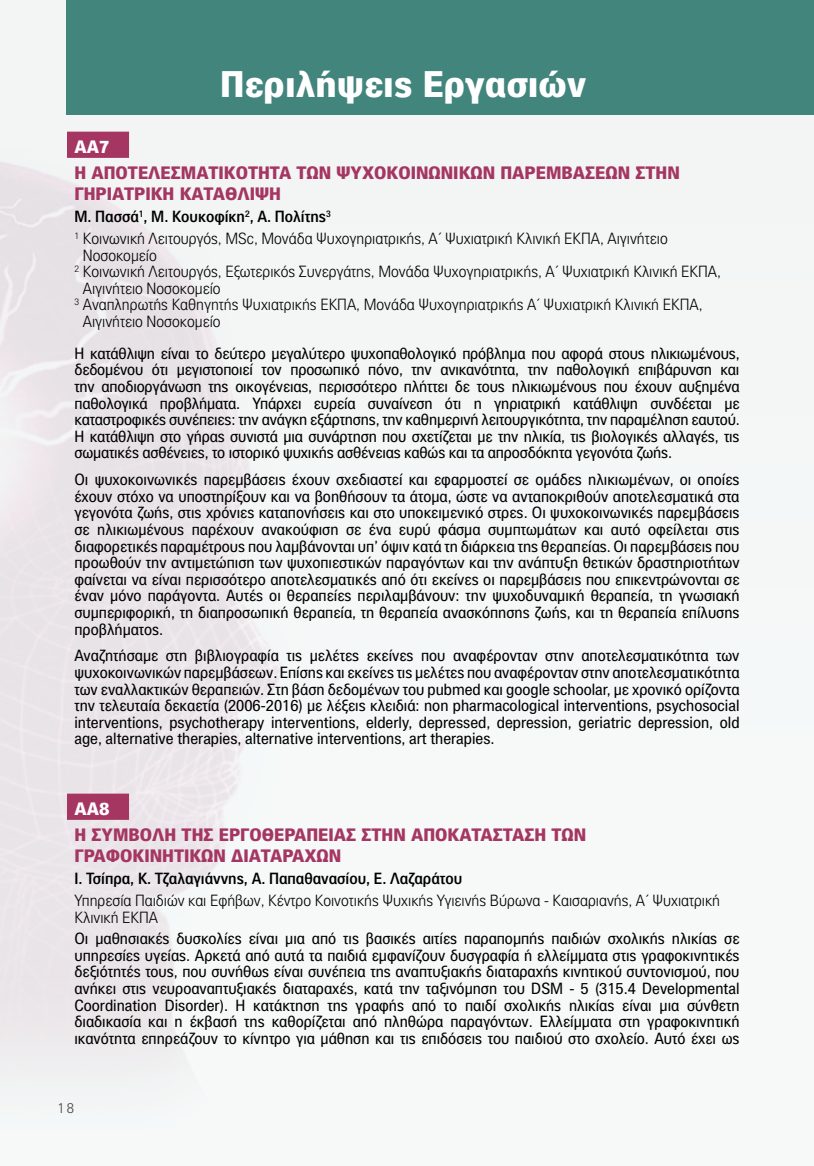
<style>
.page{position:relative;width:814px;height:1166px;background:#f5f8f8}
.page>*{position:absolute;margin:0;border:0;box-sizing:border-box;transform-origin:0 0}
.t1{font:900 36.05px "PF Paperback";color:#fff}
.t2{font:900 17.5px/21px "PF Paperback";color:#a53662}
.t3{font:900 17.5px "PF Paperback";color:#fff}
.t4{font:15.75px/16.6px "PF Paperback";color:#000;text-align:justify}
.t5{font:300 15.75px/21.5px "PF Paperback";color:#000}
.t6{font:500 15.75px "PF Paperback";color:#000}
.t7{font:300 14px "PF Paperback";color:#414042}
.s1{font-weight:500}
</style>
<div class="page">
<img style="left:0;top:108px;width:282px;height:953px">
<div style="left:67px;top:0;width:747px;height:115px;background:#41857d"></div>
<div style="left:67px;top:132px;width:62px;height:26px;background:#a53662"></div>
<div style="left:67px;top:793px;width:62px;height:27px;background:#a53662"></div>
<h1 class="t1" style="left:220px;top:62px;width:368px">Περιλήψεις Εργασιών</h1>
<p class="t3" style="left:74px;top:136px;width:37px">AA7</p>
<p class="t2" style="left:74px;top:162px;width:30px">Η αποτελεσματικότητα</p>
<p class="t2" style="left:296px;top:162px;width:13px">των</p>
<p class="t2" style="left:336px;top:162px;width:13px">ψυχοκοινωνικών</p>
<p class="t2" style="left:500px;top:162px;width:13px">παρεμβάσεων</p>
<p class="t2" style="left:635px;top:162px;width:12px">στην</p>
<p class="t2" style="left:74px;top:183px;width:11px">γηριατρική</p>
<p class="t2" style="left:180px;top:183px;width:12px">κατάθλιψη</p>
<p class="t5" style="left:74px;top:206px;width:594px"><span class="s1">Μ. Πασσά</span><sup>1</sup><span class="s1">, Μ. Κουκοφίκη</span><sup>2</sup><span class="s1">, Α. Πολίτης</span><sup>3<br></sup><sup>1</sup> Κοινωνική Λειτουργός, MSc, Mονάδα Ψυχογηριατρικής, Α΄ Ψυχιατρική Κλινική ΕΚΠΑ, Αιγινήτειο</p>
<p class="t5" style="left:83px;top:244px;width:75px">Νοσοκομείο</p>
<p class="t5" style="left:74px;top:261px;width:648px"><sup>2</sup> Κοινωνική Λειτουργός, Εξωτερικός Συνεργάτης, Μονάδα Ψυχογηριατρικής, Α΄ Ψυχιατρική Κλινική ΕΚΠΑ,</p>
<p class="t5" style="left:83px;top:277px;width:139px">Αιγινήτειο Νοσοκομείο</p>
<p class="t5" style="left:74px;top:294px;width:629px"><sup>3</sup> Αναπληρωτής Καθηγητής Ψυχιατρικής ΕΚΠΑ, Μονάδα Ψυχογηριατρικής Α΄ Ψυχιατρική Κλινική ΕΚΠΑ,</p>
<p class="t5" style="left:83px;top:310px;width:139px">Αιγινήτειο Νοσοκομείο</p>
<p class="t4" style="left:74px;top:344px;width:667px">Η κατάθλιψη είναι το δεύτερο μεγαλύτερο ψυχοπαθολογικό πρόβλημα που αφορά στους ηλικιωμένους, δεδομένου ότι μεγιστοποιεί τον προσωπικό πόνο, την ανικανότητα, την παθολογική επιβάρυνση και την αποδιοργάνωση της οικογένειας, περισσότερο πλήττει δε τους ηλικιωμένους που έχουν αυξημένα παθολογικά προβλήματα. Υπάρχει ευρεία συναίνεση ότι η γηριατρική κατάθλιψη συνδέεται με καταστροφικές συνέπειες: την ανάγκη εξάρτησης, την καθημερινή λειτουργικότητα, την παραμέληση εαυτού.<br>Η κατάθλιψη στο γήρας συνιστά μια συνάρτηση που σχετίζεται με την ηλικία, τις βιολογικές αλλαγές, τις σωματικές ασθένειες, το ιστορικό ψυχικής ασθένειας καθώς και τα απροσδόκητα γεγονότα ζωής.</p>
<p class="t4" style="left:74px;top:471px;width:666px">Οι ψυχοκοινωνικές παρεμβάσεις έχουν σχεδιαστεί και εφαρμοστεί σε ομάδες ηλικιωμένων, οι οποίες έχουν στόχο να υποστηρίξουν και να βοηθήσουν τα άτομα, ώστε να ανταποκριθούν αποτελεσματικά στα γεγονότα ζωής, στις χρόνιες καταπονήσεις και στο υποκειμενικό στρες. Οι ψυχοκοινωνικές παρεμβάσεις σε ηλικιωμένους παρέχουν ανακούφιση σε ένα ευρύ φάσμα συμπτωμάτων και αυτό οφείλεται στις διαφορετικές παραμέτρους που λαμβάνονται υπ’ όψιν κατά τη διάρκεια της θεραπείας. Οι παρεμβάσεις που προωθούν την αντιμετώπιση των ψυχοπιεστικών παραγόντων και την ανάπτυξη θετικών δραστηριοτήτων φαίνεται να είναι περισσότερο αποτελεσματικές από ότι εκείνες οι παρεμβάσεις που επικεντρώνονται σε έναν μόνο παράγοντα. Αυτές οι θεραπείες περιλαμβάνουν: την ψυχοδυναμική θεραπεία, τη γνωσιακή συμπεριφορική, τη διαπροσωπική θεραπεία, τη θεραπεία ανασκόπησης ζωής, και τη θεραπεία επίλυσης προβλήματος.</p>
<p class="t4" style="left:74px;top:647px;width:666px">Αναζητήσαμε στη βιβλιογραφία τις μελέτες εκείνες που αναφέρονταν στην αποτελεσματικότητα των ψυχοκοινωνικών παρεμβάσεων. Επίσης και εκείνες τις μελέτες που αναφέρονταν στην αποτελεσματικότητα των εναλλακτικών θεραπειών. Στη βάση δεδομένων του pubmed και google schoolar, με χρονικό ορίζοντα την τελευταία δεκαετία (2006-2016) με λέξεις κλειδιά: non pharmacological interventions, psychosocial interventions, psychotherapy interventions, elderly, depressed, depression, geriatric depression, old age, alternative therapies, alternative interventions, art therapies.</p>
<p class="t3" style="left:74px;top:798px;width:37px">AA8</p>
<p class="t2" style="left:74px;top:823px;width:513px">Η ΣΥΜΒΟΛΗ ΤΗΣ ΕΡΓΟΘΕΡΑΠΕΙΑΣ ΣΤΗΝ ΑΠΟΚΑΤΑΣΤΑΣΗ ΤΩΝ<br>ΓΡΑΦΟΚΙΝΗΤΙΚΩΝ ΔΙΑΤΑΡΑΧΩΝ</p>
<p class="t6" style="left:74px;top:869px;width:389px">Ι. Τσίπρα, Κ. Τζαλαγιάννης, Α. Παπαθανασίου, Ε. Λαζαράτου</p>
<p class="t5" style="left:74px;top:892px;width:647px;line-height:16.6px">Υπηρεσία Παιδιών και Εφήβων, Κέντρο Κοινοτικής Ψυχικής Υγιεινής Βύρωνα - Καισαριανής, Α΄ Ψυχιατρική<br>Κλινική ΕΚΠΑ</p>
<p class="t4" style="left:74px;top:930px;width:666px">Οι μαθησιακές δυσκολίες είναι μια από τις βασικές αιτίες παραπομπής παιδιών σχολικής ηλικίας σε υπηρεσίες υγείας. Αρκετά από αυτά τα παιδιά εμφανίζουν δυσγραφία ή ελλείμματα στις γραφοκινητικές δεξιότητές τους, που συνήθως είναι συνέπεια της αναπτυξιακής διαταραχής κινητικού συντονισμού, που ανήκει στις νευροαναπτυξιακές διαταραχές, κατά την ταξινόμηση του DSM - 5 (315.4 Developmental Coordination Disorder). Η κατάκτηση της γραφής από το παιδί σχολικής ηλικίας είναι μια σύνθετη διαδικασία και η έκβασή της καθορίζεται από πληθώρα παραγόντων. Ελλείμματα στη γραφοκινητική ικανότητα επηρεάζουν το κίνητρο για μάθηση και τις επιδόσεις του παιδιού στο σχολείο. Αυτό έχει ως</p>
<p class="t7" style="left:58px;top:1099px;width:18px">18</p>
</div>
